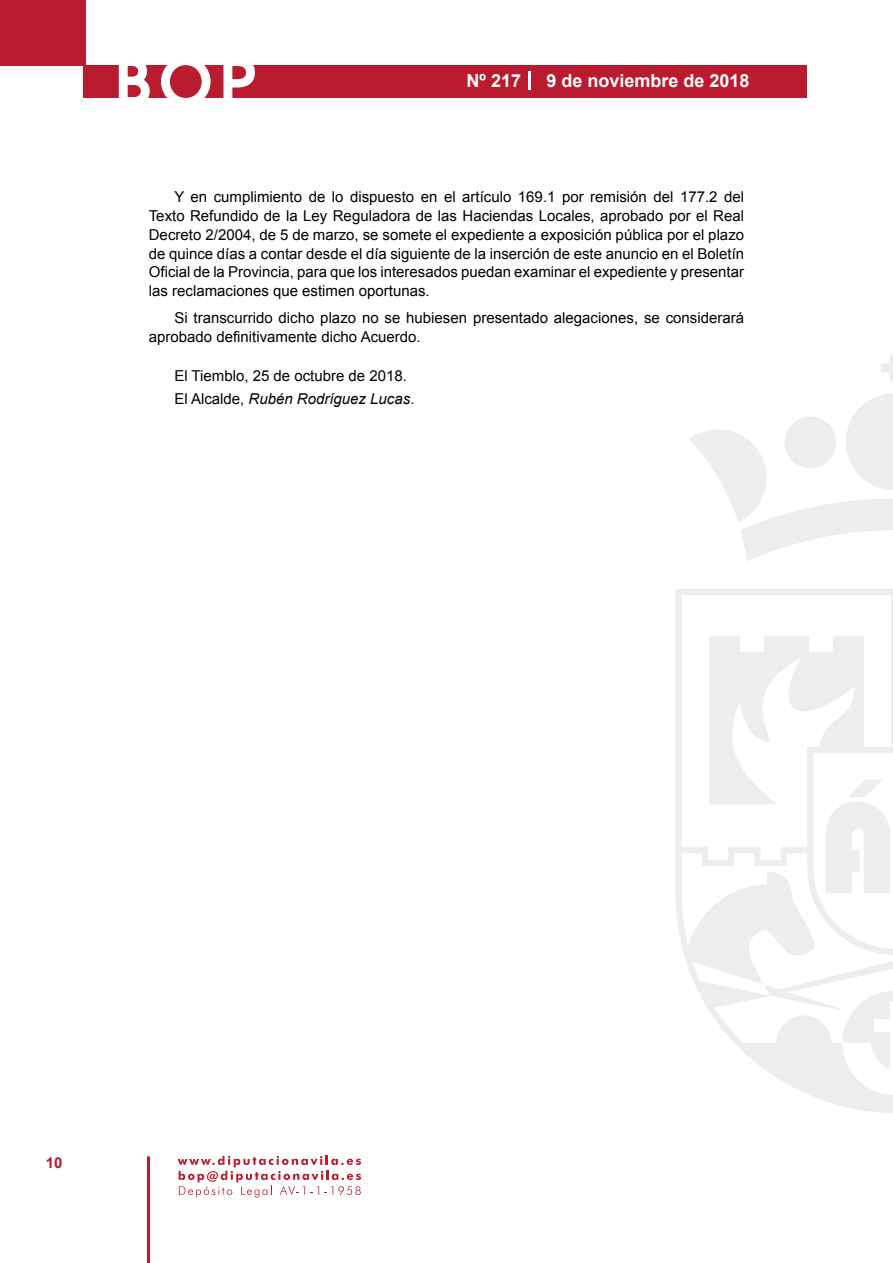
<style>
.page{position:relative;width:893px;height:1263px;background:#fff}
.page>*{position:absolute;margin:0;border:0;box-sizing:border-box;transform-origin:0 0}
.t1{font:500 61.5px "Avant Garde";color:#fff}
.t2{font:700 18px "Arial";color:#fff}
.t3{font:15px/18.8px "Arial";color:#000}
.t4{font:700 15px "Arial";color:#ba1b2f}
.s1{font-style:italic}
</style>
<div class="page">
<svg style="left:178px;top:1156px;width:183px;height:41px"></svg>
<hr style="left:147px;top:1156px;width:3px;height:107px;background:#ba1b2f">
<div style="left:0;top:0;width:85px;height:66px;background:#ba1b2f"></div>
<div style="left:84px;top:65px;width:723px;height:33px;background:#ba1b2f"></div>
<svg style="left:118px;top:65px;width:32px;height:33px"></svg>
<svg style="left:161px;top:65px;width:50px;height:33px"></svg>
<svg style="left:223px;top:65px;width:32px;height:33px"></svg>
<svg style="left:529px;top:71px;width:2px;height:19px"></svg>
<svg style="left:881px;top:355px;width:12px;height:27px"></svg>
<svg style="left:690px;top:393px;width:203px;height:168px"></svg>
<svg style="left:676px;top:589px;width:217px;height:524px"></svg>
<svg style="left:764px;top:984px;width:129px;height:86px"></svg>
<svg style="left:825px;top:779px;width:66px;height:114px"></svg>
<h1 class="t1" style="left:115px;top:44px;width:141px">BOP</h1>
<p class="t2" style="left:467px;top:69px;width:56px">Nº 217</p>
<p class="t2" style="left:546px;top:69px;width:205px">9 de noviembre de 2018</p>
<p class="t3" style="left:149px;top:188px;width:597px;text-align:justify;text-indent:26px">Y en cumplimiento de lo dispuesto en el artículo 169.1 por remisión del 177.2 del Texto Refundido de la Ley Reguladora de las Haciendas Locales, aprobado por el Real Decreto 2/2004, de 5 de marzo, se somete el expediente a exposición pública por el plazo de quince días a contar desde el día siguiente de la inserción de este anuncio en el Boletín Oficial de la Provincia, para que los interesados puedan examinar el expediente y presentar las reclamaciones que estimen oportunas.</p>
<p class="t3" style="left:149px;top:309px;width:597px;text-indent:26px">Si transcurrido dicho plazo no se hubiesen presentado alegaciones, se considerará aprobado definitivamente dicho Acuerdo.</p>
<p class="t3" style="left:174px;top:365px;width:242px;line-height:22.2px">El Tiemblo, 25 de octubre de 2018.<br>El Alcalde, <span class="s1">Rubén Rodríguez Lucas</span>.</p>
<p class="t4" style="left:46px;top:1153px;width:18px">10</p>
</div>
